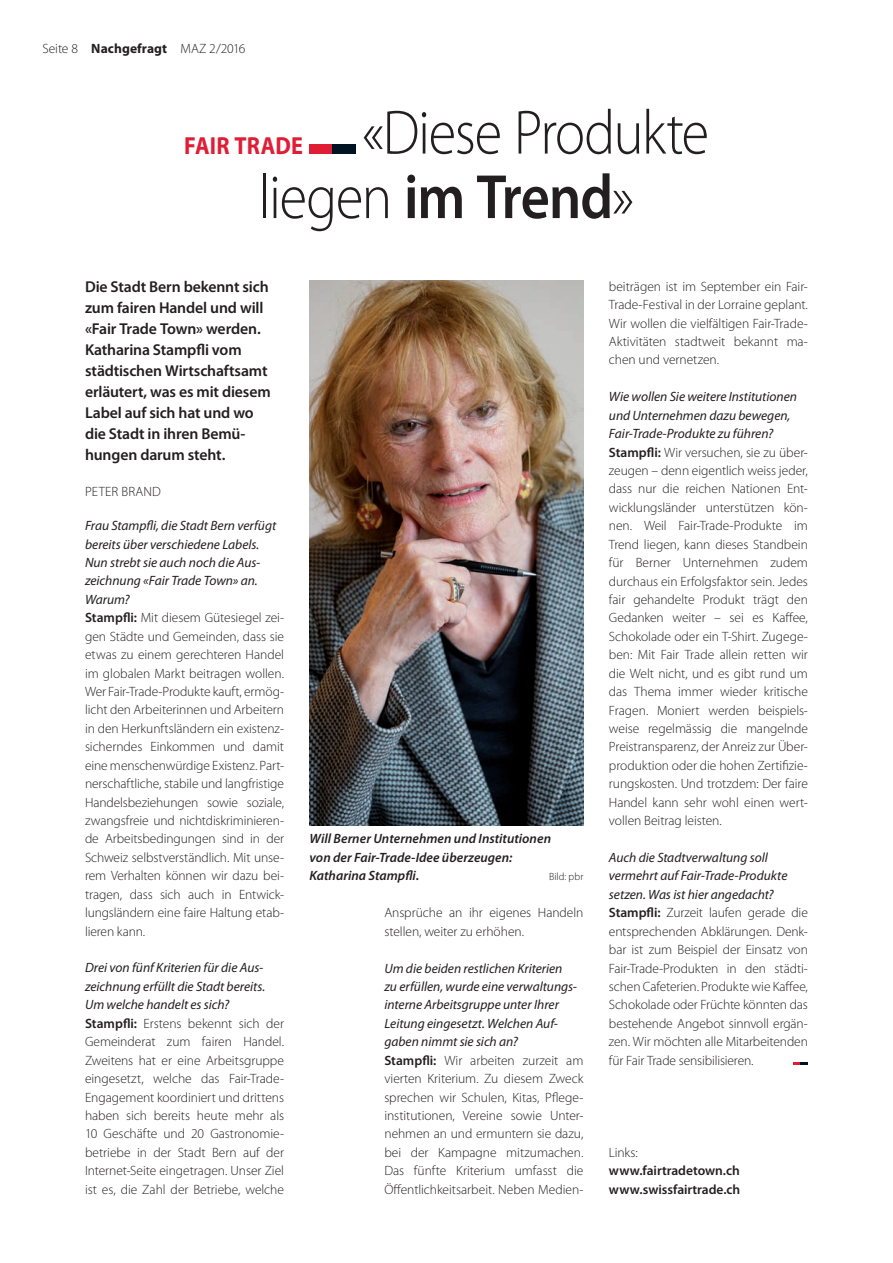
<style>
.page{position:relative;width:893px;height:1263px;background:#fff}
.page>*{position:absolute;margin:0;border:0;box-sizing:border-box;transform-origin:0 0}
.t1{font:300 63px/64.5px "Myriad Pro";letter-spacing:-.025em;color:#231f20;scale:.9 1}
.t2{font:700 24.75px "Myriad Pro";letter-spacing:.005em;color:#df1e36;scale:.9 1}
.t3{font:600 15.75px/21px "Myriad Pro";letter-spacing:-.01em;color:#231f20}
.t4{font:300 13.5px/18.5px "Myriad Pro";letter-spacing:-.005em;color:#231f20}
.t5{font:italic 600 13.5px/18.5px "Myriad Pro";letter-spacing:.005em;color:#231f20}
.t6{font:600 13.5px/18.5px "Myriad Pro";letter-spacing:-.005em;color:#231f20}
.t7{font:300 10.5px "Myriad Pro";letter-spacing:.005em;color:#231f20}
.s1{font-weight:700}
.s2{font-weight:600}
.s3{font-weight:400;font-style:italic}
</style>
<div class="page">
<div style="left:309px;top:144px;width:24px;height:9px;background:#df1e36"></div>
<div style="left:333px;top:144px;width:23px;height:9px;background:#001322"></div>
<svg style="left:794px;top:1062px;width:14px;height:2px"></svg>
<img style="left:310px;top:281px;width:273px;height:544px">
<p class="t4" style="left:43px;top:39px;width:204px">Seite 8 <span class="s1">Nachgefragt</span> MAZ 2/2016</p>
<h1 class="t1" style="left:259px;top:101px;width:502px;text-indent:103px">«Diese Produkte liegen <span class="s2">im Trend</span>»</h1>
<h2 class="t2" style="left:184px;top:129px;width:134px">FAIR TRADE</h2>
<p class="t3" style="left:85px;top:276px;width:187px">Die Stadt Bern bekennt sich zum fairen Handel und will «Fair Trade Town» werden.<br>Katharina Stampfli vom städtischen Wirtschaftsamt erläutert, was es mit diesem<br>Label auf sich hat und wo die Stadt in ihren Bemü&shy;hungen darum steht.</p>
<p class="t4" style="left:85px;top:483px;width:77px">PETER BRAND</p>
<p class="t4" style="left:85px;top:517px;width:201px"><span class="s3">Frau Stampfli, die Stadt Bern verfügt bereits über verschiedene Labels.<br>Nun strebt sie auch noch die Aus&shy;zeichnung «Fair Trade Town» an.<br>Warum?<br></span><span class="s2">Stampfli:</span> Mit diesem Gütesiegel zei&shy;gen Städte und Gemeinden, dass sie etwas zu einem gerechteren Handel im globalen Markt beitragen wollen.<br>Wer Fair-Trade-Produkte kauft, ermög&shy;licht den Arbeiterinnen und Arbeitern in den Herkunftsländern ein existenz&shy;sicherndes Einkommen und damit eine menschenwürdige Existenz. Part&shy;nerschaftliche, stabile und langfristige Handelsbeziehungen sowie soziale, zwangsfreie und nichtdiskriminieren&shy;de Arbeitsbedingungen sind in der Schweiz selbstverständlich. Mit unse&shy;rem Verhalten können wir dazu bei&shy;tragen, dass sich auch in Entwick&shy;lungsländern eine faire Haltung etab&shy;lieren kann.</p>
<p class="t4" style="left:85px;top:959px;width:200px"><span class="s3">Drei von fünf Kriterien für die Aus&shy;zeichnung erfüllt die Stadt bereits.<br>Um welche handelt es sich?<br></span><span class="s2">Stampfli:</span> Erstens bekennt sich der Gemeinderat zum fairen Handel.<br>Zweitens hat er eine Arbeitsgruppe eingesetzt, welche das Fair-Trade-Engagement koordiniert und drittens haben sich bereits heute mehr als 10 Geschäfte und 20 Gastronomie&shy;betriebe in der Stadt Bern auf der Internet-Seite eingetragen. Unser Ziel ist es, die Zahl der Betriebe, welche</p>
<p class="t5" style="left:310px;top:829px;width:243px">Will Berner Unternehmen und Institutionen von der Fair-Trade-Idee überzeugen:<br>Katharina Stampfli.</p>
<p class="t7" style="left:549px;top:871px;width:36px">Bild: pbr</p>
<p class="t4" style="left:384px;top:904px;width:201px">Ansprüche an ihr eigenes Handeln stellen, weiter zu erhöhen.</p>
<p class="t4" style="left:384px;top:959px;width:200px"><span class="s3">Um die beiden restlichen Kriterien<br>zu erfüllen, wurde eine verwaltungs&shy;interne Arbeitsgruppe unter Ihrer Leitung eingesetzt. Welchen Auf&shy;gaben nimmt sie sich an?<br></span><span class="s2">Stampfli:</span> Wir arbeiten zurzeit am vierten Kriterium. Zu diesem Zweck sprechen wir Schulen, Kitas, Pflege&shy;institutionen, Vereine sowie Unter&shy;nehmen an und ermuntern sie dazu, bei der Kampagne mitzumachen.<br>Das fünfte Kriterium umfasst die Öffentlichkeitsarbeit. Neben Medien-</p>
<p class="t4" style="left:609px;top:277px;width:201px;text-align:justify">beiträgen ist im September ein Fair-Trade-Festival in der Lorraine geplant.<br>Wir wollen die vielfältigen Fair-Trade-Aktivitäten stadtweit bekannt ma&shy;chen und vernetzen.</p>
<p class="t4" style="left:609px;top:388px;width:201px"><span class="s3">Wie wollen Sie weitere Institutionen und Unternehmen dazu bewegen, Fair-Trade-Produkte zu führen?<br></span><span class="s2">Stampfli:</span> Wir versuchen, sie zu über&shy;zeugen – denn eigentlich weiss jeder, dass nur die reichen Nationen Ent&shy;wicklungsländer unterstützen kön&shy;nen. Weil Fair-Trade-Produkte im Trend liegen, kann dieses Standbein für Berner Unternehmen zudem durchaus ein Erfolgsfaktor sein. Jedes fair gehandelte Produkt trägt den Gedanken weiter – sei es Kaffee, Schokolade oder ein T-Shirt. Zugege&shy;ben: Mit Fair Trade allein retten wir die Welt nicht, und es gibt rund um das Thema immer wieder kritische Fragen. Moniert werden beispiels&shy;weise regelmässig die mangelnde Preistransparenz, der Anreiz zur Über&shy;produktion oder die hohen Zertifizie&shy;rungskosten. Und trotzdem: Der faire Handel kann sehr wohl einen wert&shy;vollen Beitrag leisten.</p>
<p class="t4" style="left:609px;top:848px;width:201px"><span class="s3">Auch die Stadtverwaltung soll vermehrt auf Fair-Trade-Produkte setzen. Was ist hier angedacht?<br></span><span class="s2">Stampfli:</span> Zurzeit laufen gerade die entsprechenden Abklärungen. Denk&shy;bar ist zum Beispiel der Einsatz von Fair-Trade-Produkten in den städti&shy;schen Cafeterien. Produkte wie Kaffee, Schokolade oder Früchte könnten das bestehende Angebot sinnvoll ergän&shy;zen. Wir möchten alle Mitarbeitenden für Fair Trade sensibilisieren.</p>
<p class="t4" style="left:609px;top:1143px;width:30px">Links:</p>
<p class="t6" style="left:609px;top:1161px;width:133px">www.fairtradetown.ch www.swissfairtrade.ch</p>
</div>
